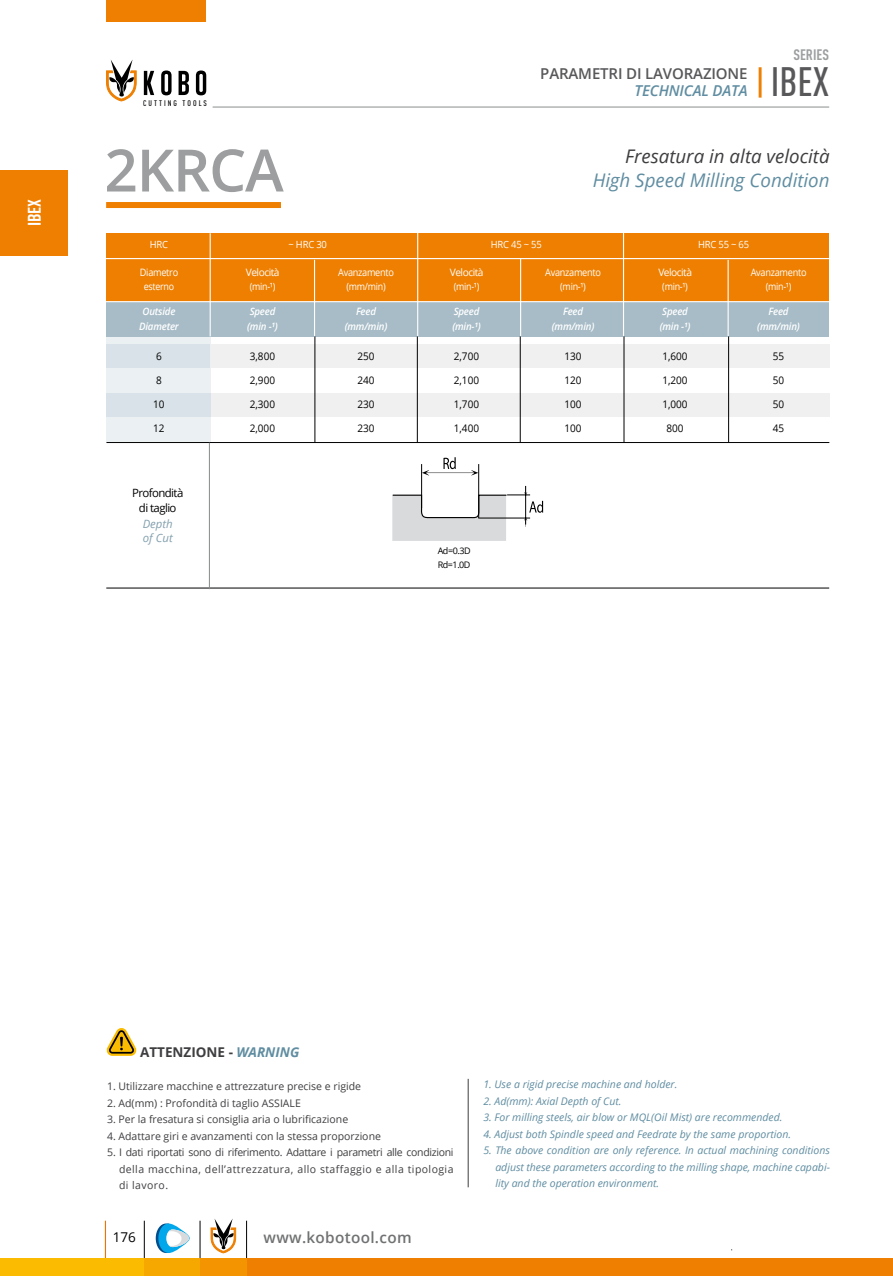
<style>
.page{position:relative;width:893px;height:1276px;background:#fff}
.page>*{position:absolute;margin:0;border:0;box-sizing:border-box;transform-origin:0 0}
.t1{font:600 58.5px "Open Sans";letter-spacing:-.02em;color:#9c9e9f}
.t2{font:500 condensed 40.5px "DINOT";color:#58585a}
.t3{font:italic 18.75px "Open Sans";color:#608da1}
.t4{font:italic 18.75px "Open Sans";color:#3e3d40}
.t5{font:700 condensed 18px "DINOT";color:#fff}
.t6{font:600 15.3px "Open Sans";letter-spacing:.02em;color:#707172}
.t7{font:600 15px "Open Sans";letter-spacing:-.01em;color:#58585a}
.t8{font:italic 600 15px "Open Sans";letter-spacing:-.01em;color:#608da1}
.t9{font:700 condensed 15px "DINOT";color:#9c9e9f}
.t10{font:700 13.5px "Open Sans";color:#3e3d40}
.t11{font:13.5px "Open Sans";color:#000}
.t12{font:11.4px/14.4px "Open Sans";letter-spacing:-.05em;color:#000;text-align:center}
.t13{font:italic 11.4px/14.4px "Open Sans";color:#83a0ae}
.t14{font:italic 10.5px/16.5px "Open Sans";color:#608da1;text-align:justify}
.t15{font:10.5px/16.5px "Open Sans";color:#3e3d40;text-align:justify}
.t16{font:10.5px "Open Sans";color:#000;scale:.95 1}
.t17{font:italic 600 10.2px "Open Sans";letter-spacing:-.02em;color:#fff;scale:.95 1}
.t18{font:10.2px "Open Sans";letter-spacing:-.03em;color:#fff;scale:.9 1}
.t19{font:10.2px "Open Sans";letter-spacing:-.05em;color:#fff}
.t20{font:9.9px "Open Sans";letter-spacing:-.03em;color:#fff;scale:.9 1}
.t21{font:9.9px "Open Sans";letter-spacing:-.03em;color:#fff;scale:.95 1}
.t22{font:9px/13.5px "Open Sans";letter-spacing:-.05em;color:#000}
.t23{font:500 condensed 8.1px "DINOT";letter-spacing:.25em;color:#000}
.s1{font-size:35.25px;color:#ee7f00}
.s2{font-style:italic;color:#608da1}
</style>
<div class="page">
<hr style="left:144px;top:1220px;width:1px;height:47px;background:#000">
<hr style="left:246px;top:1220px;width:1px;height:47px;background:#000">
<hr style="left:200px;top:1220px;width:1px;height:47px;background:#000">
<svg style="left:211px;top:1219px;width:25px;height:34px"></svg>
<hr style="left:105px;top:1220px;width:1px;height:56px;background:#ec7405">
<svg style="left:156px;top:1223px;width:34px;height:30px"></svg>
<div style="left:0;top:1259px;width:893px;height:17px;background:#ee7f00"></div>
<svg style="left:144px;top:71px;width:10px;height:24px"></svg>
<svg style="left:161px;top:70px;width:11px;height:25px"></svg>
<svg style="left:179px;top:71px;width:10px;height:24px"></svg>
<svg style="left:196px;top:70px;width:10px;height:25px"></svg>
<svg style="left:106px;top:60px;width:31px;height:41px"></svg>
<div style="left:106px;top:0;width:100px;height:21px;background:#ee7f00"></div>
<div style="left:0;top:1259px;width:145px;height:17px;background:#fabb00"></div>
<div style="left:144px;top:1259px;width:56px;height:17px;background:#f7a800"></div>
<div style="left:200px;top:1259px;width:47px;height:17px;background:#f39400"></div>
<hr style="left:213px;top:106px;width:616px;height:2px;background:#b1b3b4">
<div style="left:0;top:170px;width:68px;height:85px;background:#ee7f00"></div>
<div style="left:187px;top:344px;width:642px;height:24px;background:#f0f0f1"></div>
<div style="left:187px;top:393px;width:642px;height:23px;background:#f0f0f1"></div>
<svg style="left:106px;top:1028px;width:31px;height:28px"></svg>
<hr style="left:468px;top:1079px;width:1px;height:108px;background:#3e3d40">
<div style="left:106px;top:335px;width:104px;height:107px;background:#ebf0f3"></div>
<div style="left:106px;top:344px;width:104px;height:24px;background:#d8e2e8"></div>
<div style="left:106px;top:393px;width:104px;height:23px;background:#d8e2e8"></div>
<div style="left:107px;top:302px;width:722px;height:34px;background:#a7bcc7"></div>
<div style="left:107px;top:233px;width:722px;height:69px;background:#ee7f00"></div>
<div style="left:106px;top:202px;width:175px;height:6px;background:#ee7f00"></div>
<hr style="left:314px;top:260px;width:1px;height:76px;background:#fff">
<hr style="left:210px;top:233px;width:1px;height:103px;background:#fff">
<hr style="left:417px;top:233px;width:1px;height:103px;background:#fff">
<hr style="left:728px;top:260px;width:1px;height:76px;background:#fff">
<hr style="left:623px;top:233px;width:1px;height:103px;background:#fff">
<hr style="left:520px;top:258px;width:1px;height:78px;background:#fff">
<hr style="left:315px;top:336px;width:1px;height:106px;background:#000">
<hr style="left:417px;top:336px;width:1px;height:106px;background:#000">
<hr style="left:520px;top:336px;width:1px;height:106px;background:#000">
<hr style="left:624px;top:336px;width:1px;height:106px;background:#000">
<hr style="left:728px;top:336px;width:1px;height:106px;background:#000">
<hr style="left:104px;top:258px;width:725px;height:1px;background:#fff">
<hr style="left:101px;top:301px;width:728px;height:1px;background:#fff">
<hr style="left:106px;top:442px;width:723px;height:1px;background:#000">
<hr style="left:106px;top:588px;width:723px;height:1px;background:#000">
<hr style="left:478px;top:464px;width:1px;height:54px;background:#000">
<hr style="left:421px;top:464px;width:1px;height:44px;background:#000">
<svg style="left:392px;top:486px;width:151px;height:55px"></svg>
<svg style="left:422px;top:457px;width:56px;height:18px"></svg>
<hr style="left:209px;top:443px;width:1px;height:146px;background:#87888a">
<h3 class="t5" style="left:24px;top:226px;width:29px;rotate:-90deg">IBEX</h3>
<p class="t23" style="left:143px;top:98px;width:65px">CUTTING TOOLS</p>
<h1 class="t1" style="left:104px;top:130px;width:181px">2KRCA</h1>
<h3 class="t7" style="left:540px;top:63px;width:209px">PARAMETRI DI LAVORAZIONE</h3>
<h3 class="t8" style="left:634px;top:80px;width:115px">TECHNICAL DATA</h3>
<h3 class="t9" style="left:793px;top:46px;width:37px">SERIES</h3>
<h2 class="t2" style="left:755px;top:58px;width:75px"><span class="s1">|</span> IBEX</h2>
<h3 class="t4" style="left:625px;top:143px;width:206px">Fresatura in alta velocità</h3>
<h3 class="t3" style="left:593px;top:167px;width:238px">High Speed Milling Condition</h3>
<p class="t21" style="left:150px;top:237px;width:21px">HRC</p>
<p class="t21" style="left:289px;top:237px;width:42px">~ HRC 30</p>
<p class="t21" style="left:491px;top:237px;width:55px">HRC 45 ~ 55</p>
<p class="t21" style="left:698px;top:237px;width:55px">HRC 55 ~ 65</p>
<p class="t18" style="left:140px;top:265px;width:44px">Diametro</p>
<p class="t19" style="left:246px;top:265px;width:35px">Velocità</p>
<p class="t18" style="left:338px;top:265px;width:64px">Avanzamento</p>
<p class="t19" style="left:450px;top:265px;width:35px">Velocità</p>
<p class="t18" style="left:545px;top:265px;width:64px">Avanzamento</p>
<p class="t19" style="left:658px;top:265px;width:35px">Velocità</p>
<p class="t18" style="left:751px;top:265px;width:64px">Avanzamento</p>
<p class="t20" style="left:144px;top:279px;width:35px">esterno</p>
<p class="t20" style="left:250px;top:279px;width:30px">(min-¹)</p>
<p class="t20" style="left:346px;top:279px;width:45px">(mm/min)</p>
<p class="t20" style="left:454px;top:279px;width:30px">(min-¹)</p>
<p class="t20" style="left:560px;top:279px;width:30px">(min-¹)</p>
<p class="t20" style="left:662px;top:279px;width:30px">(min-¹)</p>
<p class="t20" style="left:766px;top:279px;width:30px">(min-¹)</p>
<p class="t17" style="left:143px;top:304px;width:78px">Outside S</p>
<p class="t17" style="left:254px;top:304px;width:24px">peed</p>
<p class="t17" style="left:356px;top:304px;width:66px">Feed S</p>
<p class="t17" style="left:458px;top:304px;width:24px">peed</p>
<p class="t17" style="left:563px;top:304px;width:67px">Feed S</p>
<p class="t17" style="left:667px;top:304px;width:24px">peed</p>
<p class="t17" style="left:768px;top:304px;width:23px">Feed</p>
<p class="t17" style="left:139px;top:319px;width:43px">Diameter</p>
<p class="t17" style="left:247px;top:319px;width:34px">(min -¹)</p>
<p class="t17" style="left:345px;top:319px;width:46px">(mm/min)</p>
<p class="t17" style="left:452px;top:319px;width:31px">(min-¹)</p>
<p class="t17" style="left:552px;top:319px;width:46px">(mm/min)</p>
<p class="t17" style="left:660px;top:319px;width:34px">(min -¹)</p>
<p class="t17" style="left:757px;top:319px;width:46px">(mm/min)</p>
<p class="t16" style="left:156px;top:349px;width:8px">6</p>
<p class="t16" style="left:250px;top:349px;width:28px">3,800</p>
<p class="t16" style="left:357px;top:349px;width:20px">250</p>
<p class="t16" style="left:454px;top:349px;width:28px">2,700</p>
<p class="t16" style="left:564px;top:349px;width:20px">130</p>
<p class="t16" style="left:662px;top:349px;width:28px">1,600</p>
<p class="t16" style="left:773px;top:349px;width:14px">55</p>
<p class="t16" style="left:156px;top:373px;width:8px">8</p>
<p class="t16" style="left:250px;top:373px;width:28px">2,900</p>
<p class="t16" style="left:357px;top:373px;width:20px">240</p>
<p class="t16" style="left:454px;top:373px;width:28px">2,100</p>
<p class="t16" style="left:564px;top:373px;width:20px">120</p>
<p class="t16" style="left:662px;top:373px;width:28px">1,200</p>
<p class="t16" style="left:773px;top:373px;width:14px">50</p>
<p class="t16" style="left:153px;top:397px;width:14px">10</p>
<p class="t16" style="left:250px;top:397px;width:28px">2,300</p>
<p class="t16" style="left:357px;top:397px;width:20px">230</p>
<p class="t16" style="left:454px;top:397px;width:28px">1,700</p>
<p class="t16" style="left:564px;top:397px;width:20px">100</p>
<p class="t16" style="left:662px;top:397px;width:28px">1,000</p>
<p class="t16" style="left:773px;top:397px;width:14px">50</p>
<p class="t16" style="left:153px;top:421px;width:14px">12</p>
<p class="t16" style="left:250px;top:421px;width:28px">2,000</p>
<p class="t16" style="left:357px;top:421px;width:20px">230</p>
<p class="t16" style="left:454px;top:421px;width:28px">1,400</p>
<p class="t16" style="left:564px;top:421px;width:20px">100</p>
<p class="t16" style="left:666px;top:421px;width:20px">800</p>
<p class="t16" style="left:773px;top:421px;width:14px">45</p>
<p class="t12" style="left:132px;top:485px;width:53px">Profondità di taglio</p>
<p class="t13" style="left:143px;top:516px;width:32px">Depth of Cut</p>
<p class="t22" style="left:438px;top:544px;width:34px">Ad=0.3D<br>Rd=1.0D</p>
<p class="t10" style="left:140px;top:1043px;width:161px">ATTENZIONE - <span class="s2">WARNING</span></p>
<p class="t15" style="left:107px;top:1078px;width:256px">1. Utilizzare macchine e attrezzature precise e rigide</p>
<p class="t15" style="left:107px;top:1094px;width:195px">2. Ad(mm) : Profondità di taglio ASSIALE</p>
<p class="t15" style="left:107px;top:1111px;width:243px">3. Per la fresatura si consiglia aria o lubrificazione</p>
<p class="t15" style="left:107px;top:1127px;width:275px">4. Adattare giri e avanzamenti con la stessa proporzione</p>
<p class="t15" style="left:119px;top:1144px;width:336px;text-indent:-12px">5. I dati riportati sono di riferimento. Adattare i parametri alle condizioni della macchina, dell’attrezzatura, allo staffaggio e alla tipologia di lavoro.</p>
<p class="t11" style="left:113px;top:1228px;width:25px">176</p>
<h3 class="t6" style="left:264px;top:1226px;width:150px">www.kobotool.com</h3>
<p class="t14" style="left:483px;top:1075px;width:196px">1. Use a rigid precise machine and holder.</p>
<p class="t14" style="left:483px;top:1092px;width:140px">2. Ad(mm): Axial Depth of Cut.</p>
<p class="t14" style="left:483px;top:1108px;width:301px">3. For milling steels, air blow or MQL(Oil Mist) are recommended.</p>
<p class="t14" style="left:483px;top:1125px;width:309px">4. Adjust both Spindle speed and Feedrate by the same proportion.</p>
<p class="t14" style="left:495px;top:1141px;width:336px;text-indent:-12px">5. The above condition are only reference. In actual machining conditions adjust these parameters according to the milling shape, machine capabi&shy;lity and the operation environment.</p>
</div>
